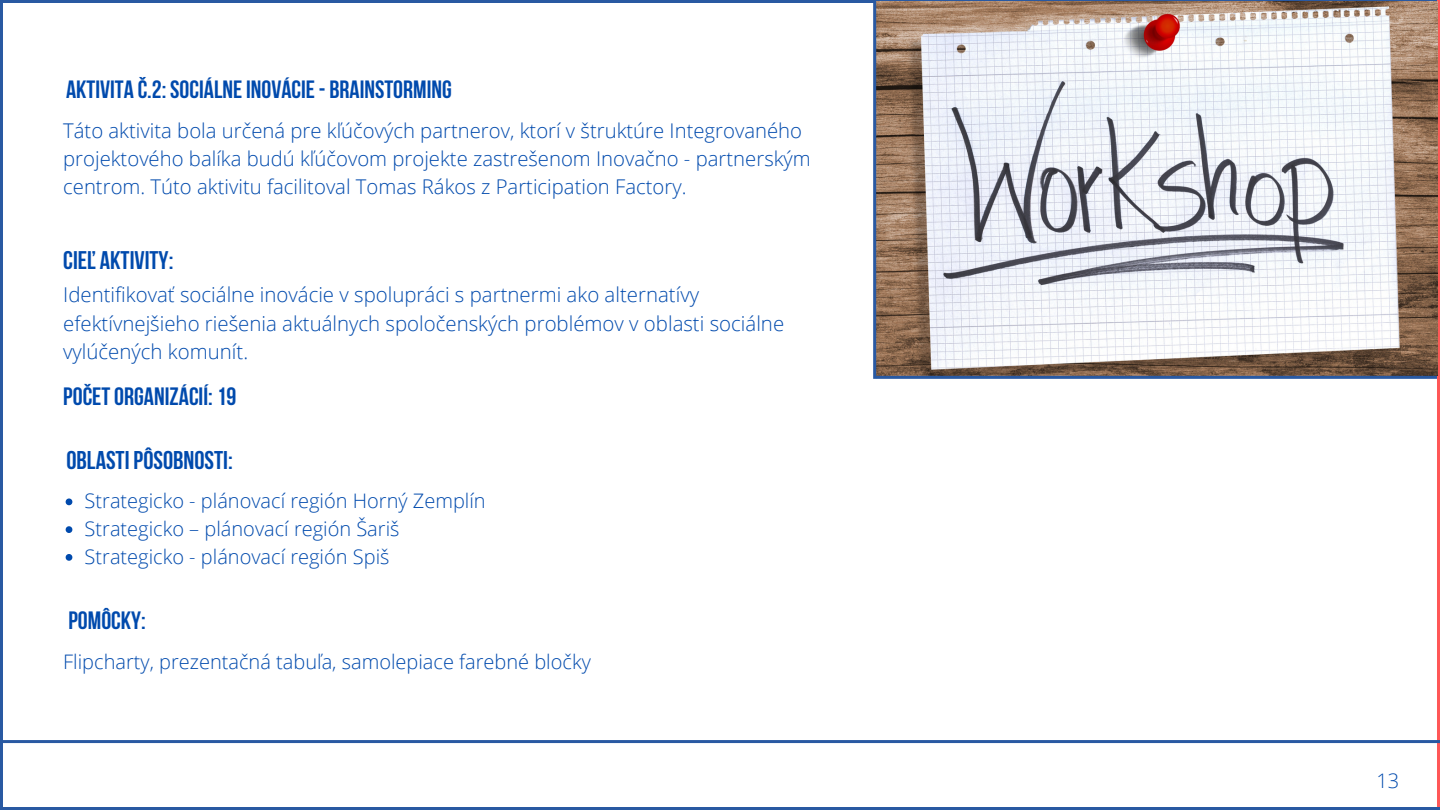
<style>
.page{position:relative;width:1440px;height:810px;background:#fff}
.page>*{position:absolute;margin:0;border:0;box-sizing:border-box;transform-origin:0 0}
.t1{font:700 25.6px "Bebas Neue";color:#004aad}
.t2{font:700 25.4px "Bebas Neue";color:#004aad}
.t3{font:700 25px "Bebas Neue";color:#004aad}
.t4{font:700 24.9px "Bebas Neue";color:#004aad}
.t5{font:300 20.4px/28.5px "Open Sans";color:#004aad}
.t6{font:300 20.3px/27.8px "Open Sans";color:#004aad}
.t7{font:300 20px/27.8px "Open Sans";color:#004aad}
</style>
<div class="page">
<hr style="left:1437px;top:0;width:3px;height:810px;background:#ff5757">
<hr style="left:0;top:0;width:3px;height:810px;background:#2959a2">
<hr style="left:0;top:0;width:1437px;height:3px;background:#2959a2">
<hr style="left:2px;top:740px;width:1438px;height:3px;background:#2959a2">
<img style="left:876px;top:2px;width:561px;height:374px">
<hr style="left:873px;top:2px;width:3px;height:377px;background:#2959a2">
<hr style="left:876px;top:376px;width:561px;height:3px;background:#2959a2">
<hr style="left:0;top:807px;width:1440px;height:3px;background:#2959a2">
<svg style="left:66px;top:499px;width:6px;height:6px"></svg>
<svg style="left:66px;top:526px;width:6px;height:7px"></svg>
<svg style="left:66px;top:554px;width:6px;height:7px"></svg>
<p class="t4" style="left:66px;top:79px;width:387px">AKTIVITA Č.2: SOCIÁLNEINOVÁCIE- BRAINSTORMING</p>
<p class="t6" style="left:63px;top:116px;width:749px">Táto aktivita bola určená pre kľúčových partnerov, ktorí v štruktúre Integrovaného projektového balíka budú kľúčovom projekte zastrešenom Inovačno - partnerským centrom. Túto aktivitu facilitoval Tomas Rákos z Participation Factory.</p>
<p class="t2" style="left:63px;top:250px;width:112px">CIEĽ AKTIVITY:</p>
<p class="t5" style="left:63px;top:280px;width:722px">Identifikovať sociálne inovácie v spolupráci s partnermi ako alternatívy efektívnejšieho riešenia aktuálnych spoločenských problémov v oblasti sociálne vylúčených komunít.</p>
<p class="t3" style="left:63px;top:386px;width:175px">POČETORGANIZÁCIÍ: 19</p>
<p class="t1" style="left:66px;top:450px;width:168px">OBLASTI PÔSOBNOSTI:</p>
<p class="t7" style="left:85px;top:487px;width:403px">Strategicko - plánovací región Horný Zemplín<br>Strategicko – plánovací región Šariš<br>Strategicko - plánovací región Spiš</p>
<p class="t3" style="left:68px;top:611px;width:79px">POMÔCKY:</p>
<p class="t7" style="left:63px;top:647px;width:529px">Flipcharty, prezentačná tabuľa, samolepiace farebné bločky</p>
<p class="t7" style="left:1376px;top:766px;width:24px">13</p>
</div>
